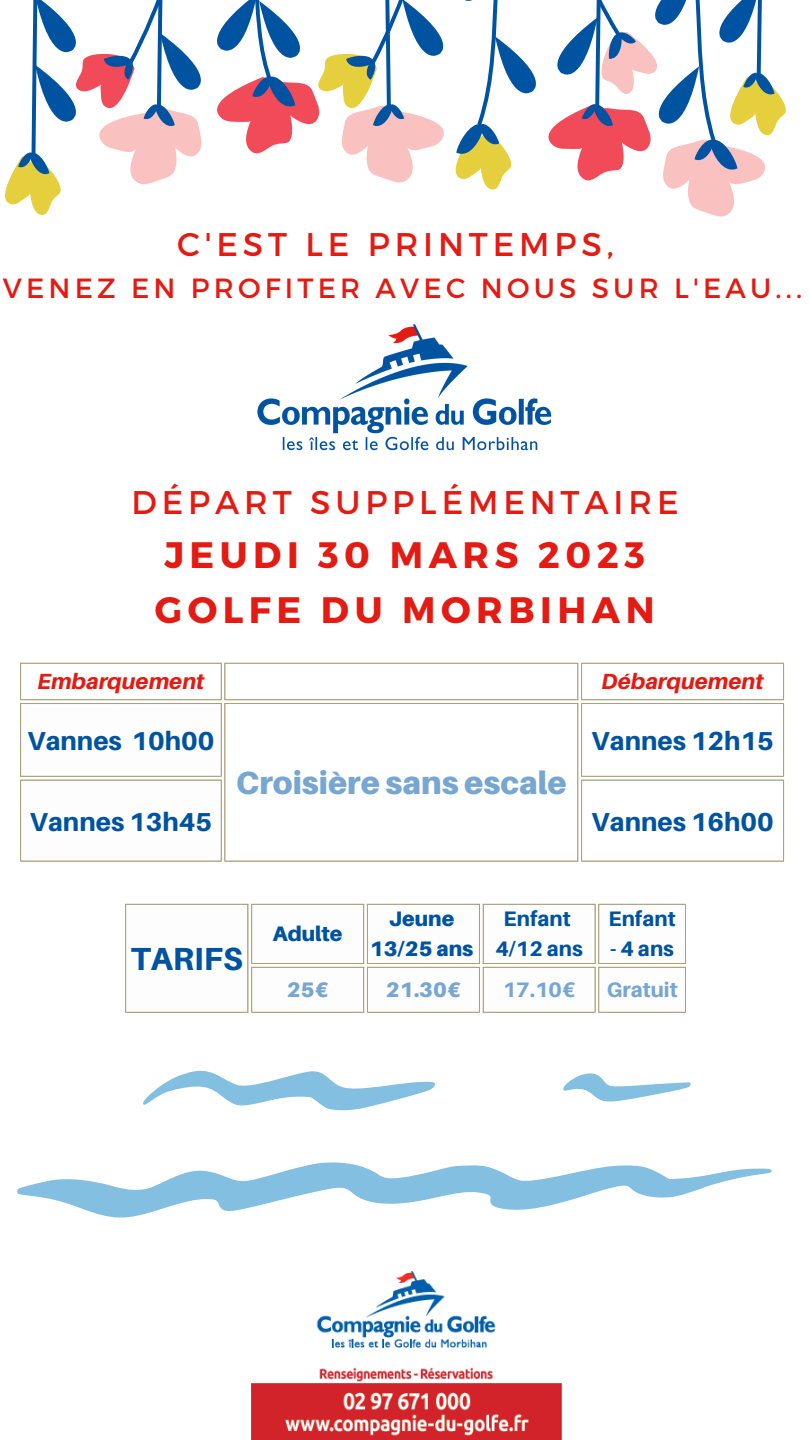
<style>
.page{position:relative;width:810px;height:1440px;background:#fff}
.page>*{position:absolute;margin:0;border:0;box-sizing:border-box;transform-origin:0 0}
.t1{font:700 36.8px/55.5px "Montserrat";letter-spacing:.15em;color:#e31b13}
.t2{font:32.8px "Montserrat";letter-spacing:.15em;color:#e31b13}
.t3{font:900 32px "Aileron";color:#76a6d1}
.t4{font:800 32px "Aileron";color:#0053a1}
.t5{font:27.8px "Montserrat";letter-spacing:.15em;color:#e31b13}
.t6{font:800 26px "Aileron";color:#0053a1}
.t7{font:italic 800 22px "Aileron";color:#e31b13}
.t8{font:800 21px/29.2px "Aileron";color:#0053a1;text-align:center}
.t9{font:900 21px/29.2px "Aileron";color:#0053a1;text-align:center}
.t10{font:800 21px "Aileron";color:#76a6d1}
.t11{font:900 21px "Aileron";color:#76a6d1}
</style>
<div class="page">
<svg style="left:20px;top:663px;width:764px;height:198px"></svg>
<svg style="left:20px;top:704px;width:202px;height:157px"></svg>
<hr style="left:20px;top:664px;width:1px;height:35px;background:#aba174">
<hr style="left:221px;top:664px;width:1px;height:35px;background:#aba174">
<hr style="left:20px;top:663px;width:202px;height:1px;background:#aba174">
<hr style="left:20px;top:699px;width:202px;height:1px;background:#aba174">
<hr style="left:225px;top:664px;width:1px;height:35px;background:#aba174">
<hr style="left:578px;top:664px;width:1px;height:35px;background:#aba174">
<hr style="left:225px;top:663px;width:353px;height:1px;background:#aba174">
<hr style="left:225px;top:699px;width:353px;height:1px;background:#aba174">
<hr style="left:581px;top:664px;width:1px;height:35px;background:#aba174">
<hr style="left:783px;top:664px;width:1px;height:35px;background:#aba174">
<hr style="left:581px;top:663px;width:203px;height:1px;background:#aba174">
<hr style="left:581px;top:699px;width:203px;height:1px;background:#aba174">
<hr style="left:20px;top:704px;width:1px;height:72px;background:#aba174">
<hr style="left:221px;top:704px;width:1px;height:72px;background:#aba174">
<hr style="left:20px;top:703px;width:202px;height:1px;background:#aba174">
<hr style="left:20px;top:776px;width:202px;height:1px;background:#aba174">
<hr style="left:225px;top:704px;width:1px;height:157px;background:#aba174">
<hr style="left:578px;top:704px;width:1px;height:157px;background:#aba174">
<hr style="left:225px;top:703px;width:353px;height:1px;background:#aba174">
<hr style="left:225px;top:861px;width:353px;height:1px;background:#aba174">
<hr style="left:581px;top:704px;width:1px;height:72px;background:#aba174">
<hr style="left:783px;top:704px;width:1px;height:72px;background:#aba174">
<hr style="left:581px;top:703px;width:203px;height:1px;background:#aba174">
<hr style="left:581px;top:776px;width:203px;height:1px;background:#aba174">
<hr style="left:20px;top:780px;width:1px;height:81px;background:#aba174">
<hr style="left:221px;top:780px;width:1px;height:81px;background:#aba174">
<hr style="left:20px;top:780px;width:202px;height:1px;background:#aba174">
<hr style="left:20px;top:861px;width:202px;height:1px;background:#aba174">
<hr style="left:581px;top:780px;width:1px;height:81px;background:#aba174">
<hr style="left:783px;top:780px;width:1px;height:81px;background:#aba174">
<hr style="left:581px;top:780px;width:203px;height:1px;background:#aba174">
<hr style="left:581px;top:861px;width:203px;height:1px;background:#aba174">
<img style="left:257px;top:324px;width:295px;height:127px">
<svg style="left:5px;top:0;width:781px;height:217px"></svg>
<svg style="left:143px;top:1070px;width:292px;height:41px"></svg>
<svg style="left:563px;top:1073px;width:128px;height:29px"></svg>
<svg style="left:17px;top:1162px;width:755px;height:56px"></svg>
<img style="left:251px;top:1271px;width:311px;height:169px">
<svg style="left:126px;top:904px;width:560px;height:109px"></svg>
<hr style="left:125px;top:905px;width:1px;height:107px;background:#aba174">
<hr style="left:248px;top:905px;width:1px;height:107px;background:#aba174">
<hr style="left:125px;top:904px;width:123px;height:1px;background:#aba174">
<hr style="left:125px;top:1012px;width:123px;height:1px;background:#aba174">
<hr style="left:251px;top:905px;width:1px;height:58px;background:#aba174">
<hr style="left:363px;top:905px;width:1px;height:58px;background:#aba174">
<hr style="left:251px;top:904px;width:113px;height:1px;background:#aba174">
<hr style="left:251px;top:963px;width:113px;height:1px;background:#aba174">
<hr style="left:367px;top:905px;width:1px;height:58px;background:#aba174">
<hr style="left:479px;top:905px;width:1px;height:58px;background:#aba174">
<hr style="left:367px;top:904px;width:113px;height:1px;background:#aba174">
<hr style="left:367px;top:963px;width:113px;height:1px;background:#aba174">
<hr style="left:483px;top:905px;width:1px;height:58px;background:#aba174">
<hr style="left:595px;top:905px;width:1px;height:58px;background:#aba174">
<hr style="left:483px;top:904px;width:112px;height:1px;background:#aba174">
<hr style="left:483px;top:963px;width:112px;height:1px;background:#aba174">
<hr style="left:598px;top:905px;width:1px;height:58px;background:#aba174">
<hr style="left:685px;top:905px;width:1px;height:58px;background:#aba174">
<hr style="left:598px;top:904px;width:88px;height:1px;background:#aba174">
<hr style="left:598px;top:963px;width:88px;height:1px;background:#aba174">
<hr style="left:251px;top:968px;width:1px;height:44px;background:#aba174">
<hr style="left:363px;top:968px;width:1px;height:44px;background:#aba174">
<hr style="left:251px;top:967px;width:113px;height:1px;background:#aba174">
<hr style="left:251px;top:1012px;width:113px;height:1px;background:#aba174">
<hr style="left:367px;top:968px;width:1px;height:44px;background:#aba174">
<hr style="left:479px;top:968px;width:1px;height:44px;background:#aba174">
<hr style="left:367px;top:967px;width:113px;height:1px;background:#aba174">
<hr style="left:367px;top:1012px;width:113px;height:1px;background:#aba174">
<hr style="left:483px;top:968px;width:1px;height:44px;background:#aba174">
<hr style="left:595px;top:968px;width:1px;height:44px;background:#aba174">
<hr style="left:483px;top:967px;width:112px;height:1px;background:#aba174">
<hr style="left:483px;top:1012px;width:112px;height:1px;background:#aba174">
<hr style="left:598px;top:968px;width:1px;height:44px;background:#aba174">
<hr style="left:685px;top:968px;width:1px;height:44px;background:#aba174">
<hr style="left:598px;top:967px;width:88px;height:1px;background:#aba174">
<hr style="left:598px;top:1012px;width:88px;height:1px;background:#aba174">
<p class="t2" style="left:177px;top:223px;width:438px">C'EST LE PRINTEMPS,</p>
<p class="t5" style="left:3px;top:270px;width:801px">VENEZ EN PROFITER AVEC NOUS SUR L'EAU...</p>
<p class="t2" style="left:131px;top:481px;width:549px">DÉPART SUPPLÉMENTAIRE</p>
<h1 class="t1" style="left:155px;top:525px;width:501px">JEUDI 30 MARS 2023<br>GOLFE DU MORBIHAN</h1>
<p class="t7" style="left:37px;top:668px;width:168px">Embarquement</p>
<p class="t7" style="left:602px;top:668px;width:163px">Débarquement</p>
<p class="t6" style="left:27px;top:724px;width:189px">Vannes 10h00</p>
<p class="t3" style="left:236px;top:763px;width:332px">Croisière sans escale</p>
<p class="t6" style="left:591px;top:724px;width:184px">Vannes 12h15</p>
<p class="t6" style="left:30px;top:805px;width:184px">Vannes 13h45</p>
<p class="t6" style="left:591px;top:805px;width:184px">Vannes 16h00</p>
<p class="t4" style="left:131px;top:939px;width:114px">TARIFS</p>
<p class="t9" style="left:273px;top:919px;width:71px">Adulte</p>
<p class="t9" style="left:370px;top:904px;width:105px">Jeune<br>13/25 ans</p>
<p class="t8" style="left:495px;top:904px;width:89px">Enfant<br>4/12 ans</p>
<p class="t8" style="left:609px;top:904px;width:69px;text-align:left">Enfant -4ans</p>
<p class="t11" style="left:287px;top:977px;width:43px">25€</p>
<p class="t11" style="left:386px;top:977px;width:77px">21.30€</p>
<p class="t10" style="left:503px;top:977px;width:74px">17.10€</p>
<p class="t10" style="left:607px;top:977px;width:72px">Gratuit</p>
</div>
